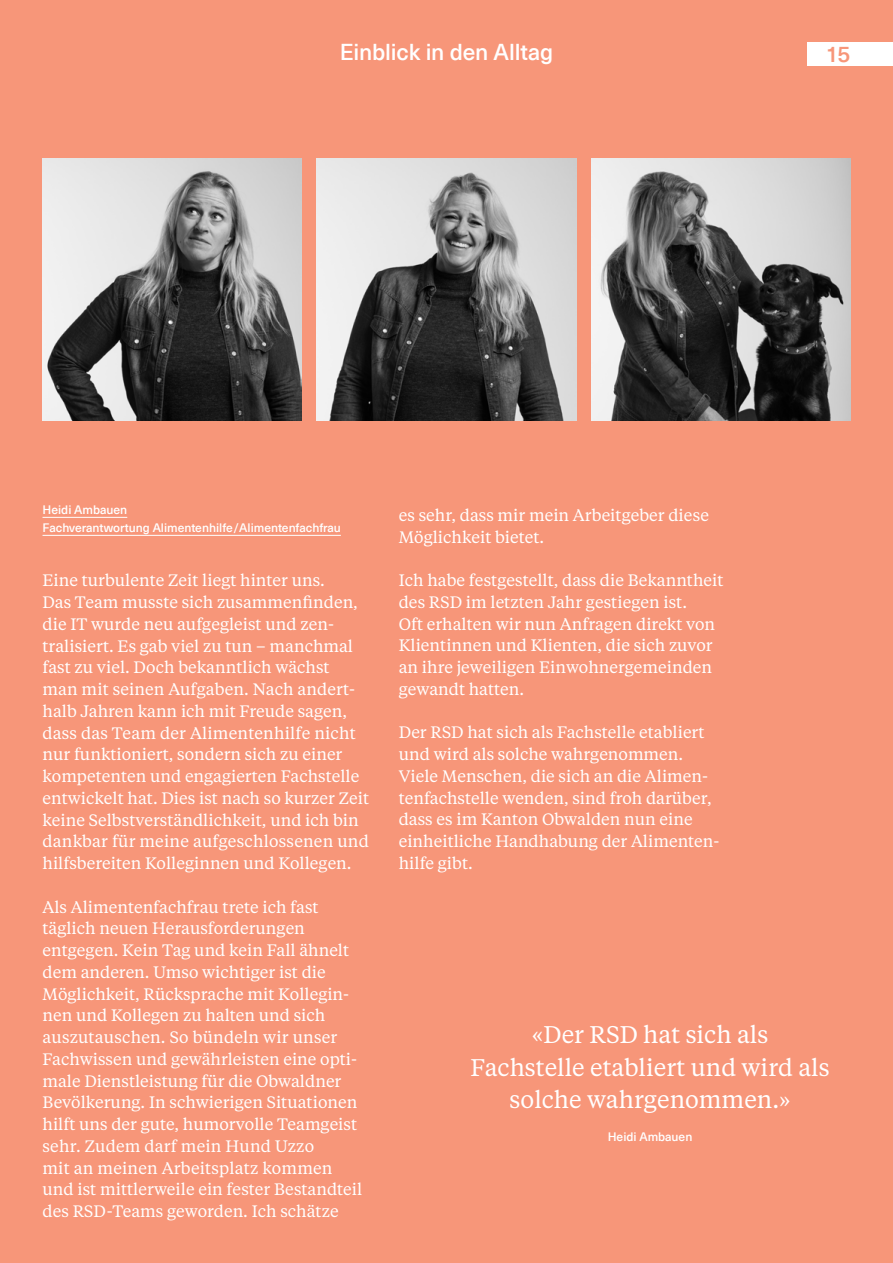
<style>
.page{position:relative;width:893px;height:1263px;background:#f79679}
.page>*{position:absolute;margin:0;border:0;box-sizing:border-box;transform-origin:0 0}
.t1{font:24px/32.5px "Tiempos Text";color:#fff;text-align:center}
.t2{font:500 22.5px "Neue Haas Unica Pro";letter-spacing:-.005em;color:#fff}
.t3{font:500 22.5px "Neue Haas Unica Pro";color:#f79679}
.t4{font:16.5px/21.8px "Tiempos Text";color:#fff}
.t5{font:500 12px/18px "Neue Haas Unica Pro";color:#fff}
</style>
<div class="page">
<hr style="left:43px;top:517px;width:84px;height:1px;background:#fff">
<hr style="left:43px;top:535px;width:298px;height:1px;background:#fff">
<img style="left:43px;top:158px;width:259px;height:262px">
<img style="left:317px;top:158px;width:259px;height:262px">
<img style="left:591px;top:158px;width:259px;height:262px">
<div style="left:808px;top:43px;width:85px;height:23px;background:#fff"></div>
<h2 class="t2" style="left:340px;top:38px;width:215px">Einblick in den Alltag</h2>
<h2 class="t3" style="left:826px;top:41px;width:26px">15</h2>
<p class="t5" style="left:43px;top:500px;width:300px">Heidi Ambauen<br>Fachverantwortung Alimentenhilfe/Alimentenfachfrau</p>
<p class="t4" style="left:43px;top:569px;width:328px">Eine turbulente Zeit liegt hinter uns.<br>Das Team musste sich zusammenfinden, die IT wurde neu aufgegleist und zen&shy;tralisiert. Es gab viel zu tun – manchmal fast zu viel. Doch bekanntlich wächst<br>man mit seinen Aufgaben. Nach andert&shy;halb Jahren kann ich mit Freude sagen, dass das Team der Alimentenhilfe nicht nur funktioniert, sondern sich zu einer kompetenten und engagierten Fachstelle entwickelt hat. Dies ist nach so kurzer Zeit keine Selbstverständlichkeit, und ich bin dankbar für meine aufgeschlossenen und hilfsbereiten Kolleginnen und Kollegen.</p>
<p class="t4" style="left:43px;top:895px;width:321px">Als Alimentenfachfrau trete ich fast täglich neuen Herausforderungen entgegen. Kein Tag und kein Fall ähnelt dem anderen. Umso wichtiger ist die Möglichkeit, Rücksprache mit Kollegin&shy;nen und Kollegen zu halten und sich auszutauschen. So bündeln wir unser Fachwissen und gewährleisten eine opti&shy;male Dienstleistung für die Obwaldner Bevölkerung. In schwierigen Situationen hilft uns der gute, humorvolle Teamgeist sehr. Zudem darf mein Hund Uzzo<br>mit an meinen Arbeitsplatz kommen und ist mittlerweile ein fester Bestandteil des RSD-Teams geworden. Ich schätze</p>
<p class="t4" style="left:399px;top:503px;width:312px">es sehr, dass mir mein Arbeitgeber diese<br>Möglichkeit bietet.</p>
<p class="t4" style="left:399px;top:569px;width:326px">Ich habe festgestellt, dass die Bekanntheit des RSD im letzten Jahr gestiegen ist.<br>Oft erhalten wir nun Anfragen direkt von Klientinnen und Klienten, die sich zuvor an ihre jeweiligen Einwohnergemeinden gewandt hatten.</p>
<p class="t4" style="left:399px;top:721px;width:322px">Der RSD hat sich als Fachstelle etabliert und wird als solche wahrgenommen.<br>Viele Menschen, die sich an die Alimen&shy;tenfachstelle wenden, sind froh darüber, dass es im Kanton Obwalden nun eine einheitliche Handhabung der Alimenten&shy;hilfe gibt.</p>
<h1 class="t1" style="left:471px;top:1017px;width:360px">«Der RSD hat sich als<br>Fachstelle etabliert und wird als solche wahrgenommen.»</h1>
<p class="t5" style="left:608px;top:1128px;width:86px">Heidi Ambauen</p>
</div>
